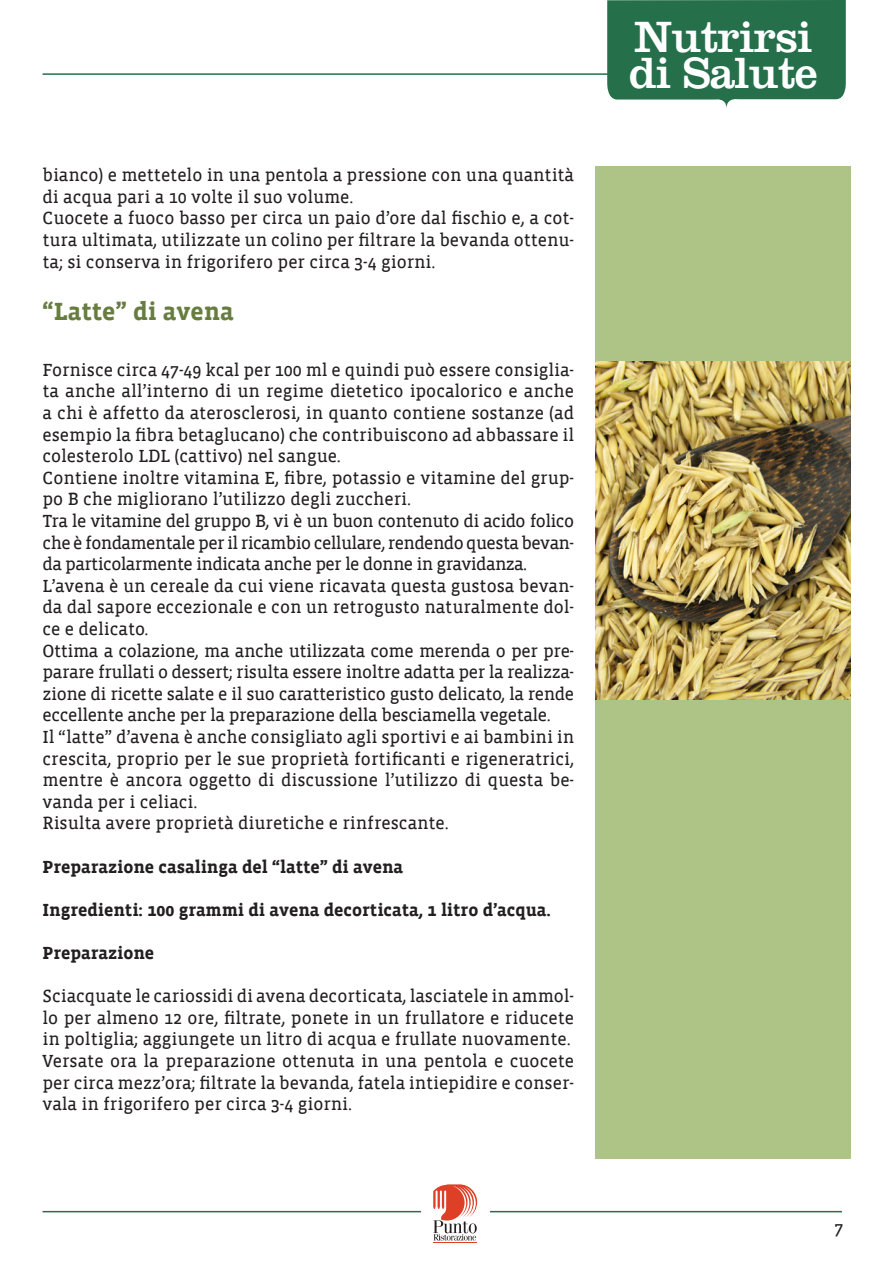
<style>
.page{position:relative;width:893px;height:1263px;background:#fff}
.page>*{position:absolute;margin:0;border:0;box-sizing:border-box;transform-origin:0 0}
.t1{font:45.45px "Clarendon";letter-spacing:-.02em;color:#fff}
.Domande{font:700 25.5px "Vista Slab";color:#677d40}
.t2{font:18px/21.6px "Vista Slab Reg";color:#231f20;text-align:justify}
.t3{font:700 18px "Vista Slab";color:#231f20}
</style>
<div class="page">
<hr style="left:43px;top:1211px;width:799px;height:1px;background:#25704b">
<hr style="left:43px;top:73px;width:799px;height:2px;background:#25704b">
<div style="left:421px;top:1182px;width:68px;height:60px;background:#fff"></div>
<hr style="left:433px;top:1242px;width:44px;height:1px;background:#dd3f27">
<svg style="left:433px;top:1184px;width:44px;height:56px"></svg>
<div style="left:595px;top:166px;width:255px;height:992px;background:#adc486"></div>
<svg style="left:607px;top:0;width:239px;height:108px;background:#377b5a"></svg>
<img style="left:595px;top:361px;width:255px;height:338px">
<p class="t2" style="left:43px;top:165px;width:533px">bianco) e mettetelo in una pentola a pressione con una quantità di acqua pari a 10 volte il suo volume.</p>
<p class="t2" style="left:43px;top:208px;width:533px">Cuocete a fuoco basso per circa un paio d’ore dal fischio e, a cot&shy;tura ultimata, utilizzate un colino per filtrare la bevanda ottenu&shy;ta; si conserva in frigorifero per circa 3-4 giorni.</p>
<p class="Domande" style="left:43px;top:298px;width:193px">“Latte” di avena</p>
<p class="t2" style="left:43px;top:359px;width:533px">Fornisce circa 47-49 kcal per 100 ml e quindi può essere consiglia&shy;ta anche all’interno di un regime dietetico ipocalorico e anche a chi è affetto da aterosclerosi, in quanto contiene sostanze (ad esempio la fibra betaglucano) che contribuiscono ad abbassare il colesterolo LDL (cattivo) nel sangue.</p>
<p class="t2" style="left:43px;top:467px;width:533px">Contiene inoltre vitamina E, fibre, potassio e vitamine del grup&shy;po B che migliorano l’utilizzo degli zuccheri.</p>
<p class="t2" style="left:43px;top:511px;width:533px">Tra le vitamine del gruppo B, vi è un buon contenuto di acido folico che è fondamentale per il ricambio cellulare, rendendo questa bevan&shy;da particolarmente indicata anche per le donne in gravidanza.</p>
<p class="t2" style="left:43px;top:575px;width:533px">L’avena è un cereale da cui viene ricavata questa gustosa bevan&shy;da dal sapore eccezionale e con un retrogusto naturalmente dol&shy;ce e delicato.</p>
<p class="t2" style="left:43px;top:640px;width:533px">Ottima a colazione, ma anche utilizzata come merenda o per pre&shy;parare frullati o dessert; risulta essere inoltre adatta per la realizza&shy;zione di ricette salate e il suo caratteristico gusto delicato, la rende eccellente anche per la preparazione della besciamella vegetale.</p>
<p class="t2" style="left:43px;top:727px;width:533px">Il “latte” d’avena è anche consigliato agli sportivi e ai bambini in crescita, proprio per le sue proprietà fortificanti e rigeneratrici, mentre è ancora oggetto di discussione l’utilizzo di questa be&shy;vanda per i celiaci.</p>
<p class="t2" style="left:43px;top:813px;width:408px">Risulta avere proprietà diuretiche e rinfrescante.</p>
<p class="t3" style="left:43px;top:857px;width:362px">Preparazione casalinga del “latte” di avena</p>
<p class="t3" style="left:43px;top:900px;width:510px">Ingredienti: 100 grammi di avena decorticata, 1 litro d’acqua.</p>
<p class="t3" style="left:43px;top:944px;width:113px">Preparazione</p>
<p class="t2" style="left:43px;top:986px;width:533px">Sciacquate le cariossidi di avena decorticata, lasciatele in ammol&shy;lo per almeno 12 ore, filtrate, ponete in un frullatore e riducete in poltiglia; aggiungete un litro di acqua e frullate nuovamente.</p>
<p class="t2" style="left:43px;top:1051px;width:533px">Versate ora la preparazione ottenuta in una pentola e cuocete per circa mezz’ora; filtrate la bevanda, fatela intiepidire e conser&shy;vala in frigorifero per circa 3-4 giorni.</p>
<p class="t1" style="left:634px;top:10px;width:180px">Nutrirsi</p>
<p class="t1" style="left:629px;top:46px;width:190px">di Salute</p>
<p class="t2" style="left:834px;top:1218px;width:10px">7</p>
</div>
